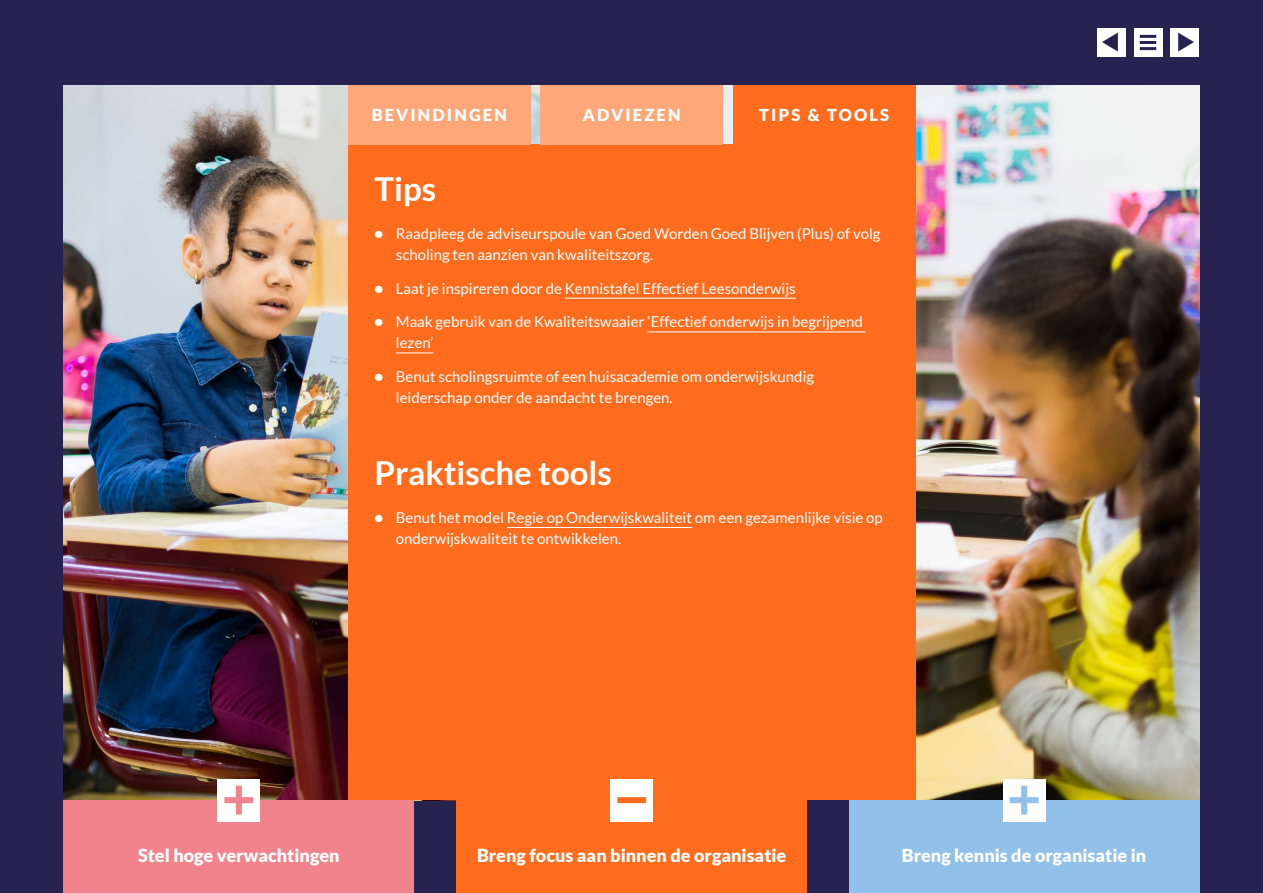
<style>
.page{position:relative;width:1263px;height:893px;background:#282250}
.page>*{position:absolute;margin:0;border:0;box-sizing:border-box;transform-origin:0 0}
.t1{font:700 33px "Lato";color:#fff}
.t2{font:900 18px "Lato";color:#fff}
.t3{font:900 16.5px "Lato";letter-spacing:.13em;color:#fff}
.t4{font:15px/21px "Lato";color:#fff}
.s1{font-weight:900}
</style>
<div class="page">
<img style="left:915px;top:85px;width:284px;height:715px">
<img style="left:64px;top:85px;width:669px;height:715px">
<div style="left:348px;top:145px;width:567px;height:655px;background:#ff6c1e"></div>
<hr style="left:565px;top:298px;width:231px;height:1px;background:#fff">
<hr style="left:647px;top:332px;width:219px;height:1px;background:#fff">
<hr style="left:396px;top:353px;width:37px;height:1px;background:#fff">
<hr style="left:507px;top:527px;width:185px;height:1px;background:#fff">
<div style="left:348px;top:85px;width:183px;height:60px;background:#ffa778"></div>
<div style="left:540px;top:85px;width:183px;height:60px;background:#ffa778"></div>
<div style="left:733px;top:85px;width:182px;height:60px;background:#ff6c1e"></div>
<div style="left:1133px;top:28px;width:29px;height:28px;background:#fff"></div>
<hr style="left:1140px;top:35px;width:16px;height:3px;background:#282250">
<hr style="left:1140px;top:41px;width:16px;height:3px;background:#282250">
<hr style="left:1140px;top:47px;width:16px;height:3px;background:#282250">
<div style="left:849px;top:800px;width:350px;height:93px;background:#91c0e8"></div>
<div style="left:457px;top:800px;width:350px;height:93px;background:#ff6c1e"></div>
<div style="left:64px;top:800px;width:350px;height:93px;background:#f0838c"></div>
<div style="left:218px;top:779px;width:42px;height:42px;background:#fff"></div>
<div style="left:224px;top:797px;width:29px;height:6px;background:#f0838c"></div>
<div style="left:236px;top:786px;width:6px;height:29px;background:#f0838c"></div>
<div style="left:610px;top:779px;width:43px;height:42px;background:#fff"></div>
<div style="left:617px;top:797px;width:29px;height:6px;background:#ff6c1e"></div>
<div style="left:1003px;top:779px;width:42px;height:42px;background:#fff"></div>
<div style="left:1010px;top:797px;width:28px;height:6px;background:#91c0e8"></div>
<div style="left:1021px;top:786px;width:6px;height:29px;background:#91c0e8"></div>
<div style="left:1097px;top:28px;width:29px;height:28px;background:#fff"></div>
<svg style="left:1102px;top:33px;width:16px;height:19px"></svg>
<div style="left:1170px;top:28px;width:29px;height:28px;background:#fff"></div>
<svg style="left:1178px;top:33px;width:16px;height:19px"></svg>
<p class="t3" style="left:372px;top:108px;width:137px">BEVINDINGEN</p>
<p class="t3" style="left:583px;top:108px;width:99px">ADVIEZEN</p>
<p class="t3" style="left:759px;top:108px;width:131px">TIPS &amp; TOOLS</p>
<h1 class="t1" style="left:375px;top:176px;width:63px">Tips</h1>
<p class="t4" style="left:396px;top:224px;width:486px;text-indent:-21px"><span class="s1">•</span> Raadpleeg de adviseurspoule van Goed Worden Goed Blijven (Plus) of volg scholing ten aanzien van kwaliteitszorg.</p>
<p class="t4" style="left:375px;top:279px;width:423px"><span class="s1">•</span> Laat je inspireren door de Kennistafel Effectief Leesonderwijs</p>
<p class="t4" style="left:396px;top:312px;width:468px;text-indent:-21px"><span class="s1">•</span> Maak gebruik van de Kwaliteitswaaier ‘Effectief onderwijs in begrijpend lezen’</p>
<p class="t4" style="left:396px;top:367px;width:420px;text-indent:-21px"><span class="s1">•</span> Benut scholingsruimte of een huisacademie om onderwijskundig leiderschap onder de aandacht te brengen.</p>
<h1 class="t1" style="left:375px;top:460px;width:239px">Praktische tools</h1>
<p class="t4" style="left:396px;top:508px;width:489px;text-indent:-21px"><span class="s1">•</span> Benut het model Regie op Onderwijskwaliteit om een gezamenlijke visie op onderwijskwaliteit te ontwikkelen.</p>
<p class="t2" style="left:138px;top:847px;width:203px">Stel hoge verwachtingen</p>
<p class="t2" style="left:477px;top:847px;width:311px">Breng focus aan binnen de organisatie</p>
<p class="t2" style="left:902px;top:847px;width:246px">Breng kennis de organisatie in</p>
</div>
